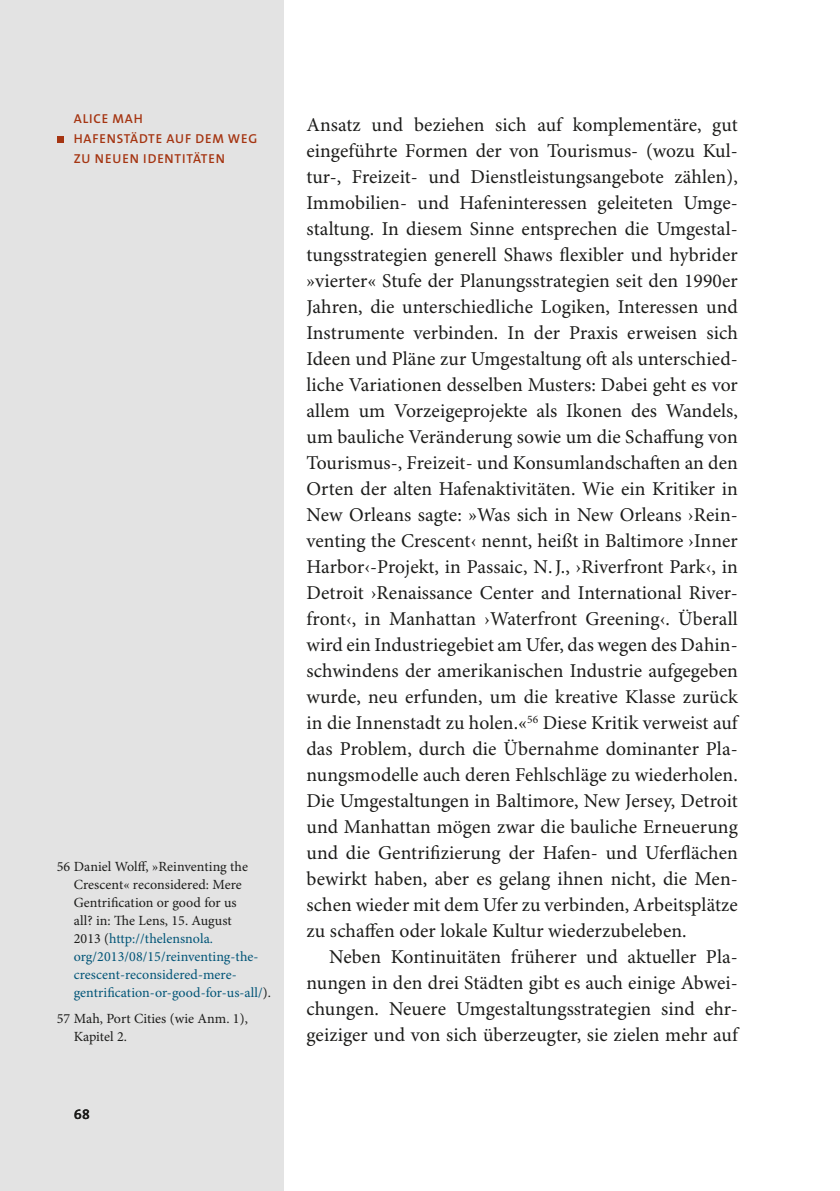
<style>
.page{position:relative;width:840px;height:1191px;background:#fff}
.page>*{position:absolute;margin:0;border:0;box-sizing:border-box;transform-origin:0 0}
.t1{font:19.6px/26px "Minion Pro";letter-spacing:.005em;color:#1c1c1a;text-align:justify}
.t2{font:14px/18px "Minion Pro";letter-spacing:.005em;color:#1c1c1a}
.t3{font:600 14px "The Sans Os F";color:#1c1c1a}
.t4{font:600 13px/20px "The Sans Os F";letter-spacing:.065em;color:#a53512}
.s1{color:#005477}
</style>
<div class="page">
<div style="left:0;top:0;width:283px;height:1191px;background:#e3e3e3"></div>
<div style="left:57px;top:136px;width:6px;height:7px;background:#a53512"></div>
<p class="t4" style="left:74px;top:109px;width:185px">ALICE MAH<br>HAFENSTÄDTE AUF DEM WEG<br>ZU NEUEN IDENTITÄTEN</p>
<p class="t2" style="left:74px;top:857px;width:199px;text-indent:-17px">56 Daniel Wolff, »Reinventing the<br>Crescent« reconsidered: Mere<br>Gentrification or good for us<br>all? in: The Lens, 15. August<br>2013 (<span class="s1">http://thelensnola. org/2013/08/15/reinventing-the&shy;crescent-reconsidered-mere&shy;gentrification-or-good-for-us-all/</span>).</p>
<p class="t2" style="left:74px;top:1010px;width:175px;text-indent:-17px">57 Mah, Port Cities (wie Anm. 1),<br>Kapitel 2.</p>
<p class="t3" style="left:74px;top:1105px;width:17px">68</p>
<p class="t1" style="left:306px;top:112px;width:432px">Ansatz und beziehen sich auf komplementäre, gut eingeführte Formen der von Tourismus- (wozu Kul&shy;tur-, Freizeit- und Dienstleistungsangebote zählen), Immobilien- und Hafeninteressen geleiteten Umge&shy;staltung. In diesem Sinne entsprechen die Umgestal&shy;tungsstrategien generell Shaws flexibler und hybrider »vierter« Stufe der Planungsstrategien seit den 1990er Jahren, die unterschiedliche Logiken, Interessen und Instrumente verbinden. In der Praxis erweisen sich Ideen und Pläne zur Umgestaltung oft als unterschied&shy;liche Variationen desselben Musters: Dabei geht es vor allem um Vorzeigeprojekte als Ikonen des Wandels, um bauliche Veränderung sowie um die Schaffung von Tourismus-, Freizeit- und Konsumlandschaften an den Orten der alten Hafenaktivitäten. Wie ein Kritiker in New Orleans sagte: »Was sich in New Orleans ›Rein&shy;venting the Crescent‹ nennt, heißt in Baltimore ›Inner Harbor‹-Projekt, in Passaic, N.J., ›Riverfront Park‹, in Detroit ›Renaissance Center and International River&shy;front‹, in Manhattan ›Waterfront Greening‹. Überall wird ein Industriegebiet am Ufer, das wegen des Dahin&shy;schwindens der amerikanischen Industrie aufgegeben wurde, neu erfunden, um die kreative Klasse zurück in die Innenstadt zu holen.«<sup>56</sup> Diese Kritik verweist auf das Problem, durch die Übernahme dominanter Pla&shy;nungsmodelle auch deren Fehlschläge zu wiederholen.<br>Die Umgestaltungen in Baltimore, New Jersey, Detroit und Manhattan mögen zwar die bauliche Erneuerung und die Gentrifizierung der Hafen- und Uferflächen bewirkt haben, aber es gelang ihnen nicht, die Men&shy;schen wieder mit dem Ufer zu verbinden, Arbeitsplätze zu schaffen oder lokale Kultur wiederzubeleben.</p>
<p class="t1" style="left:306px;top:944px;width:432px;text-indent:23px">Neben Kontinuitäten früherer und aktueller Pla&shy;nungen in den drei Städten gibt es auch einige Abwei&shy;chungen. Neuere Umgestaltungsstrategien sind ehr&shy;geiziger und von sich überzeugter, sie zielen mehr auf</p>
</div>
